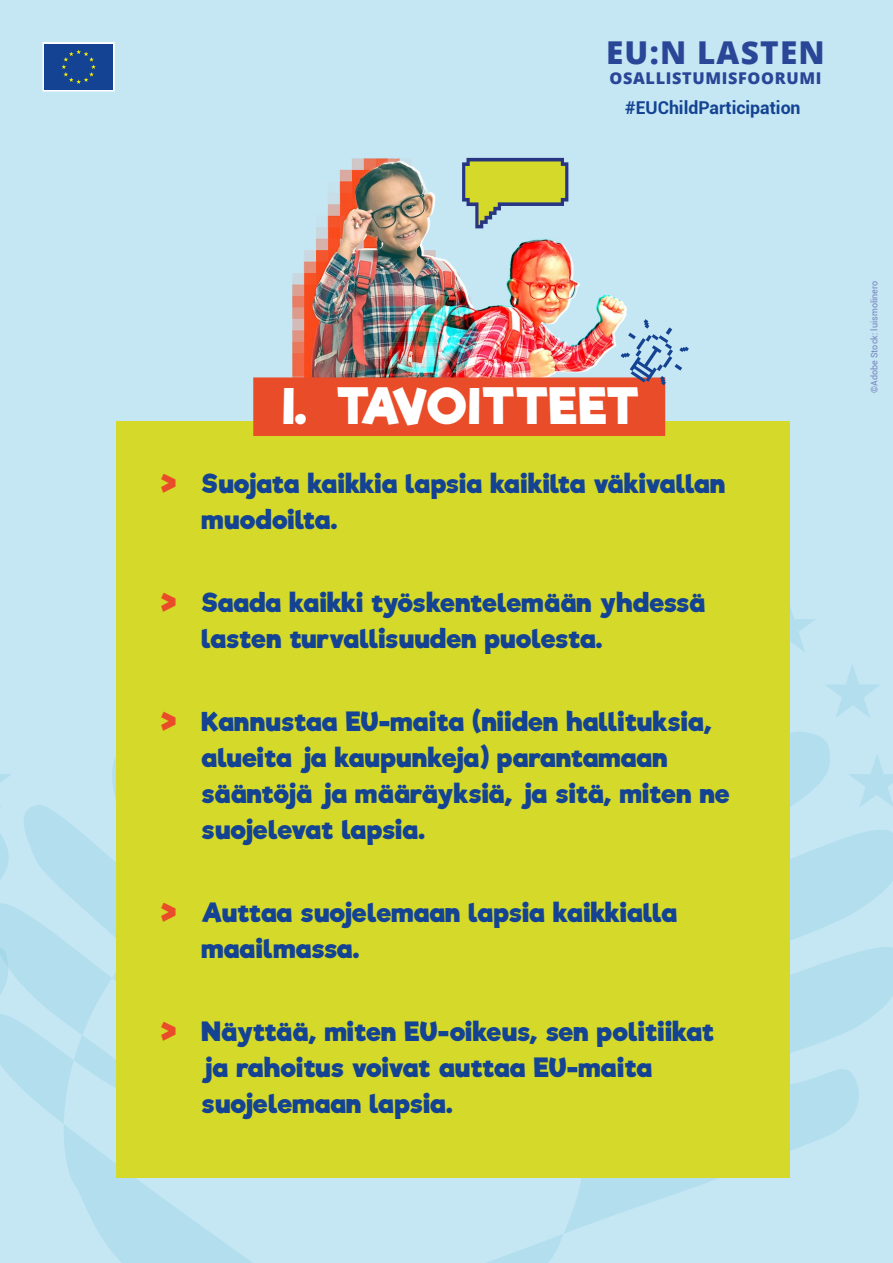
<style>
.page{position:relative;width:893px;height:1263px;background:#c5e6f3}
.page>*{position:absolute;margin:0;border:0;box-sizing:border-box;transform-origin:0 0}
.t1{font:700 48px "Riffic";letter-spacing:-.015em;color:#fff}
.t2{font:800 31.5px "Open Sans";letter-spacing:.04em;color:#294697}
.t3{font:700 25.5px/36px "Riffic";letter-spacing:-.02em;color:#134392}
.t4{font:700 17.7px "Roboto";color:#134392}
.t5{font:800 16.2px "Open Sans";letter-spacing:.04em;color:#294697}
.image_copyright{font:9px "Roboto";color:#7883bd}
.s1{font-size:34.5px;color:#e94c28}
</style>
<div class="page">
<svg style="left:564px;top:808px;width:329px;height:425px"></svg>
<svg style="left:0;top:757px;width:563px;height:506px"></svg>
<svg style="left:789px;top:574px;width:104px;height:234px"></svg>
<svg style="left:43px;top:42px;width:72px;height:49px;background:#2f5999"></svg>
<img style="left:217px;top:157px;width:472px;height:265px">
<div style="left:116px;top:422px;width:673px;height:756px;background:#d5da2a"></div>
<div style="left:253px;top:377px;width:412px;height:59px;background:#e94c28"></div>
<svg style="left:462px;top:158px;width:106px;height:70px"></svg>
<svg style="left:621px;top:319px;width:68px;height:66px"></svg>
<p class="t2" style="left:606px;top:29px;width:220px">EU:N LASTEN</p>
<p class="t5" style="left:609px;top:66px;width:213px">OSALLISTUMISFOORUMI</p>
<p class="t4" style="left:625px;top:95px;width:177px">#EUChildParticipation</p>
<p class="t1" style="left:282px;top:377px;width:359px">I. TAVOITTEET</p>
<p class="t3" style="left:201px;top:466px;width:525px;text-indent:-43px"><span class="s1">&gt;</span> Suojata kaikkia lapsia kaikilta väkivallan muodoilta.</p>
<p class="t3" style="left:201px;top:585px;width:506px;text-indent:-43px"><span class="s1">&gt;</span> Saada kaikki työskentelemään yhdessä lasten turvallisuuden puolesta.</p>
<p class="t3" style="left:201px;top:704px;width:530px;text-indent:-43px"><span class="s1">&gt;</span> Kannustaa EU-maita (niiden hallituksia, alueita ja kaupunkeja) parantamaan sääntöjä ja määräyksiä, ja sitä, miten ne suojelevat lapsia.</p>
<p class="t3" style="left:201px;top:894px;width:478px;text-indent:-43px"><span class="s1">&gt;</span> Auttaa suojelemaan lapsia kaikkialla maailmassa.</p>
<p class="t3" style="left:201px;top:1013px;width:515px;text-indent:-43px"><span class="s1">&gt;</span> Näyttää, miten EU-oikeus, sen politiikat ja rahoitus voivat auttaa EU-maita suojelemaan lapsia.</p>
<p class="image_copyright" style="left:868px;top:393px;width:114px;rotate:-90deg">©Adobe Stock: luismolinero</p>
</div>
